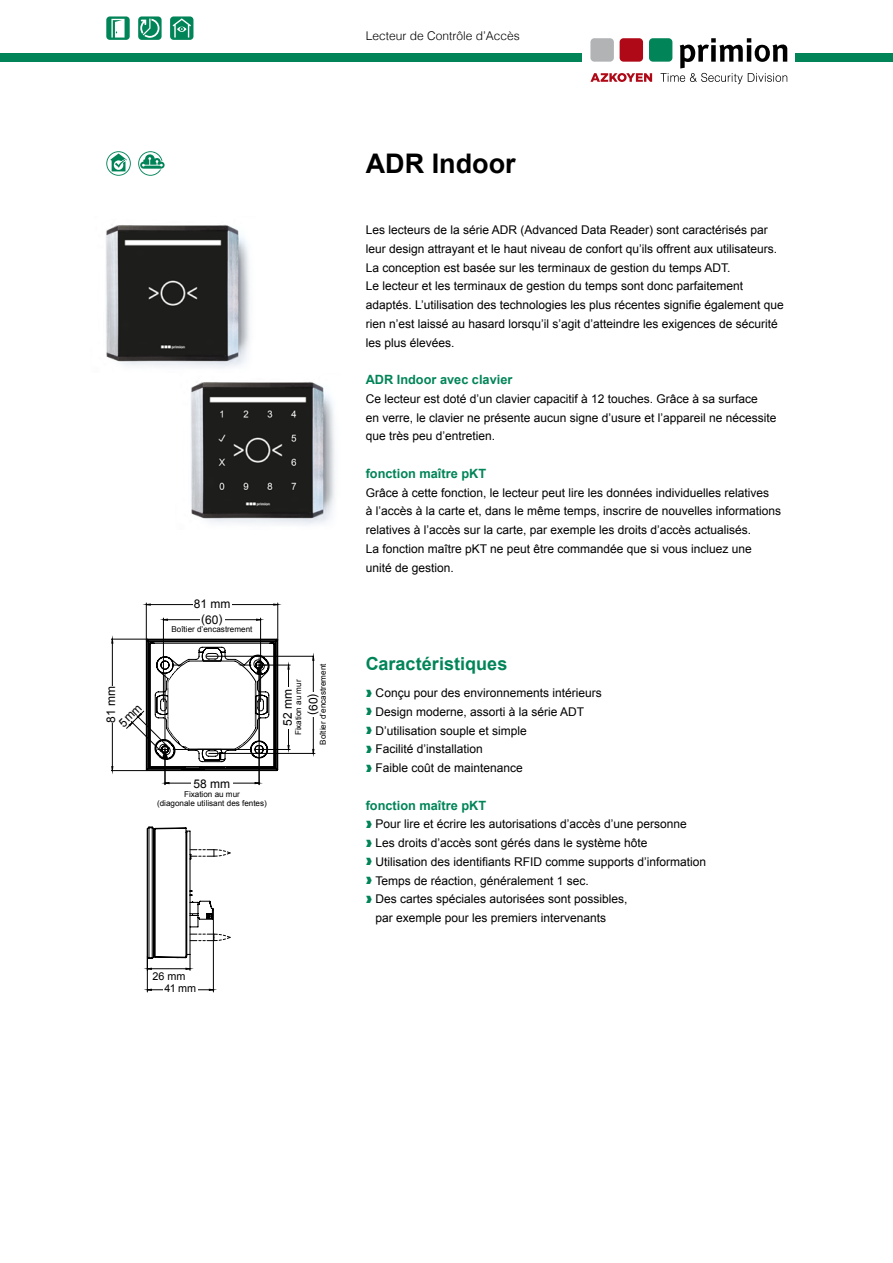
<style>
.page{position:relative;width:893px;height:1263px;background:#fff}
.page>*{position:absolute;margin:0;border:0;box-sizing:border-box;transform-origin:0 0}
.t1{font:700 27px "Arial";color:#000}
.t2{font:700 18px "Arial";color:#008458}
.t3{font:700 12.75px "Arial";color:#008458}
.t4{font:12px/18.8px "Arial";color:#000}
.t5{font:300 12px "Helvetica";color:#000}
.t6{font:10.8px/12.8px "Arial";color:#000}
.t7{font:8.1px/9.4px "Arial";color:#000;text-align:center}
.s1{color:#008458}
</style>
<div class="page">
<div style="left:106px;top:16px;width:24px;height:24px;background:#008458;border-radius:4px"></div>
<svg style="left:111px;top:19px;width:14px;height:19px"></svg>
<div style="left:170px;top:16px;width:23px;height:24px;background:#008458;border-radius:4px"></div>
<svg style="left:173px;top:18px;width:18px;height:20px"></svg>
<div style="left:138px;top:16px;width:24px;height:24px;background:#008458;border-radius:4px"></div>
<svg style="left:140px;top:19px;width:19px;height:19px"></svg>
<img style="left:106px;top:225px;width:144px;height:143px">
<hr style="left:147px;top:829px;width:1px;height:163px;background:#000">
<hr style="left:213px;top:909px;width:1px;height:83px;background:#000">
<svg style="left:147px;top:826px;width:84px;height:165px"></svg>
<div style="left:163px;top:984px;width:34px;height:8px;background:#fff"></div>
<img style="left:191px;top:382px;width:144px;height:143px">
<div style="left:0;top:53px;width:893px;height:9px;background:#008458"></div>
<div style="left:583px;top:30px;width:212px;height:39px;background:#fff"></div>
<div style="left:649px;top:38px;width:23px;height:24px;background:#008458;border-radius:4px"></div>
<div style="left:620px;top:38px;width:23px;height:24px;background:#af0917;border-radius:4px"></div>
<div style="left:590px;top:38px;width:24px;height:24px;background:#b1b3b4;border-radius:4px"></div>
<svg style="left:590px;top:73px;width:62px;height:9px"></svg>
<svg style="left:660px;top:38px;width:127px;height:46px"></svg>
<hr style="left:277px;top:603px;width:1px;height:37px;background:#000">
<hr style="left:146px;top:603px;width:1px;height:37px;background:#000">
<hr style="left:209px;top:753px;width:106px;height:1px;background:#000">
<svg style="left:106px;top:151px;width:25px;height:25px"></svg>
<svg style="left:107px;top:152px;width:23px;height:23px"></svg>
<svg style="left:110px;top:153px;width:17px;height:18px"></svg>
<svg style="left:138px;top:151px;width:25px;height:25px"></svg>
<svg style="left:139px;top:152px;width:26px;height:23px"></svg>
<svg style="left:111px;top:604px;width:203px;height:181px"></svg>
<p class="t5" style="left:366px;top:25px;width:156px">Lecteur de Contrôle d’Accès</p>
<p class="t4" style="left:194px;top:595px;width:38px">81 mm</p>
<p class="t4" style="left:201px;top:610px;width:23px">(60)</p>
<p class="t7" style="left:171px;top:625px;width:83px">Boîtier d’encastrement</p>
<p class="t7" style="left:318px;top:745px;width:83px;rotate:-90deg">Boîtier d’encastrement</p>
<p class="t4" style="left:102px;top:722px;width:38px;rotate:-90deg">81 mm</p>
<p class="t4" style="left:278px;top:726px;width:38px;rotate:-90deg">52 mm</p>
<p class="t7" style="left:294px;top:735px;width:57px;rotate:-90deg">Fixation au mur</p>
<p class="t4" style="left:303px;top:715px;width:23px;rotate:-90deg">(60)</p>
<p class="t4" style="left:194px;top:774px;width:38px">58 mm</p>
<p class="t7" style="left:157px;top:789px;width:111px">Fixation au mur<br>(diagonale utilisant des fentes)</p>
<p class="t6" style="left:164px;top:969px;width:33px;text-indent:-12px">26 mm<br>41 mm</p>
<h1 class="t1" style="left:366px;top:145px;width:151px">ADR Indoor</h1>
<p class="t4" style="left:366px;top:221px;width:420px">Les lecteurs de la série ADR (Advanced Data Reader) sont caractérisés par leur design attrayant et le haut niveau de confort qu’ils offrent aux utilisateurs.<br>La conception est basée sur les terminaux de gestion du temps ADT.<br>Le lecteur et les terminaux de gestion du temps sont donc parfaitement adaptés. L’utilisation des technologies les plus récentes signifie également que rien n’est laissé au hasard lorsqu’il s’agit d’atteindre les exigences de sécurité les plus élevées.</p>
<p class="t3" style="left:366px;top:371px;width:148px">ADR Indoor avec clavier</p>
<p class="t4" style="left:366px;top:389px;width:412px">Ce lecteur est doté d’un clavier capacitif à 12 touches. Grâce à sa surface<br>en verre, le clavier ne présente aucun signe d’usure et l’appareil ne nécessite que très peu d’entretien.</p>
<p class="t3" style="left:366px;top:465px;width:122px">fonction maître pKT</p>
<p class="t4" style="left:366px;top:483px;width:417px">Grâce à cette fonction, le lecteur peut lire les données individuelles relatives<br>à l’accès à la carte et, dans le même temps, inscrire de nouvelles informations relatives à l’accès sur la carte, par exemple les droits d’accès actualisés.<br>La fonction maître pKT ne peut être commandée que si vous incluez une<br>unité de gestion.</p>
<h2 class="t2" style="left:366px;top:651px;width:143px">Caractéristiques</h2>
<p class="t4" style="left:366px;top:684px;width:238px"><span class="s1">❱</span> Conçu pour des environnements intérieurs <span class="s1">❱</span> Design moderne, assorti à la série ADT<br><span class="s1">❱</span> D’utilisation souple et simple<br><span class="s1">❱</span> Facilité d’installation<br><span class="s1">❱</span> Faible coût de maintenance</p>
<p class="t3" style="left:366px;top:797px;width:122px">fonction maître pKT</p>
<p class="t4" style="left:366px;top:815px;width:323px"><span class="s1">❱</span> Pour lire et écrire les autorisations d’accès d’une personne</p>
<p class="t4" style="left:366px;top:834px;width:283px"><span class="s1">❱</span> Les droits d’accès sont gérés dans le système hôte</p>
<p class="t4" style="left:366px;top:852px;width:342px"><span class="s1">❱</span> Utilisation des identifiants RFID comme supports d’information</p>
<p class="t4" style="left:366px;top:871px;width:225px"><span class="s1">❱</span> Temps de réaction, généralement 1 sec.</p>
<p class="t4" style="left:366px;top:890px;width:263px"><span class="s1">❱</span> Des cartes spéciales autorisées sont possibles,</p>
<p class="t4" style="left:375px;top:909px;width:232px">par exemple pour les premiers intervenants</p>
</div>
